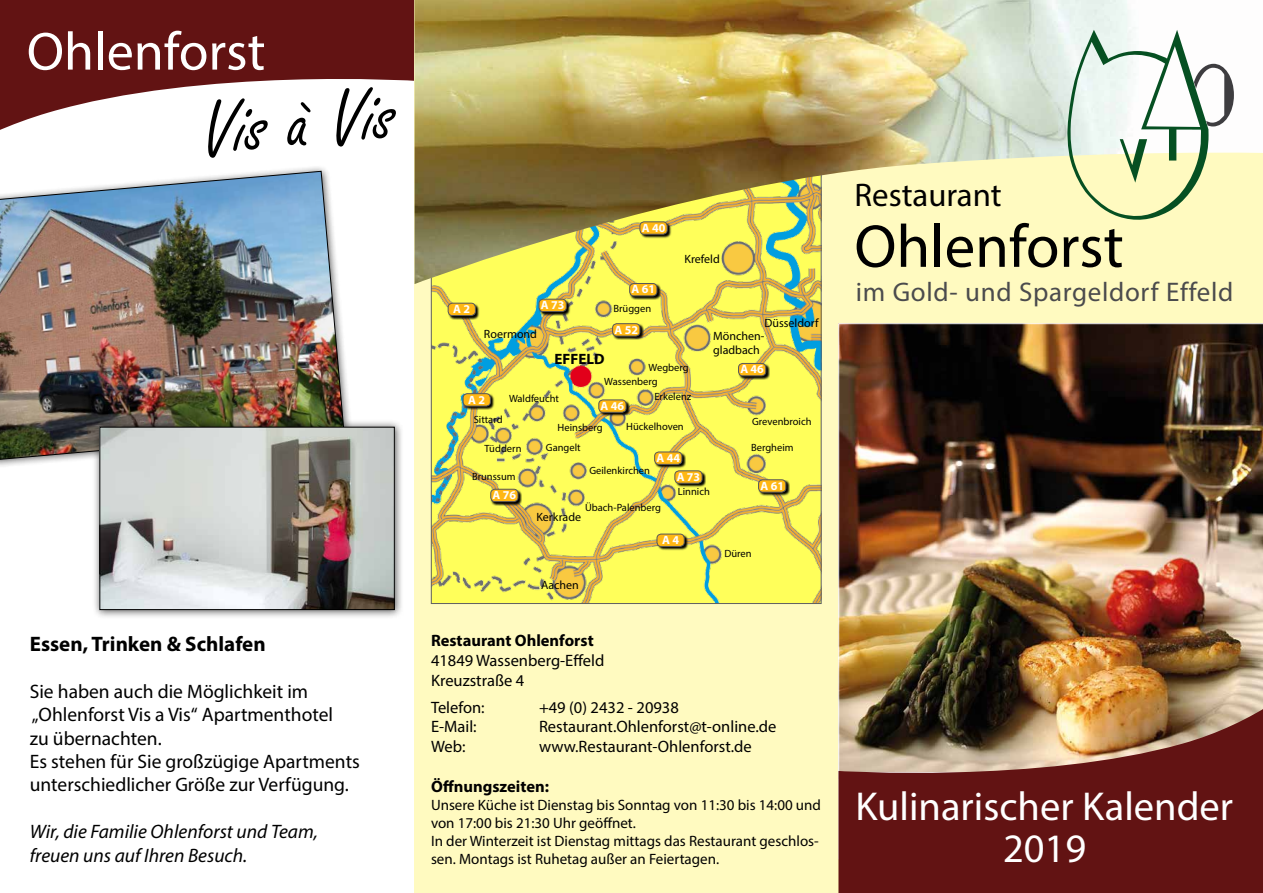
<style>
.page{position:relative;width:1263px;height:893px;background:#fffac0}
.page>*{position:absolute;margin:0;border:0;box-sizing:border-box;transform-origin:0 0}
.t1{font:82.5px "Freestyle Script";color:#000}
.t2{font:60.9px "Myriad Pro";color:#000}
.t3{font:54px "Myriad Pro";color:#fff}
.t4{font:40.5px/42px "Myriad Pro";color:#fff;text-align:center}
.t5{font:32.85px "Myriad Pro";color:#000}
.t6{font:27px "Myriad Pro";letter-spacing:.025em;color:#4b4b4d}
.t7{font:700 21px "Myriad Pro";color:#000}
.t8{font:19.5px/23.4px "Myriad Pro";color:#000}
.t9{font:italic 19.5px/23.4px "Myriad Pro";color:#000}
.t10{font:16.5px/19.8px "Myriad Pro";color:#000}
.t11{font:700 16.5px "Myriad Pro";color:#000}
.t12{font:15px/18px "Myriad Pro";color:#000}
.t13{font:700 15px "Myriad Pro";color:#000}
.t14{font:12px/14.4px "Myriad Pro";color:#000}
.t15{font:700 12px "Myriad Pro";color:#fff}
.t16{font:10.5px "Myriad Pro";color:#000}
</style>
<div class="page">
<div style="left:0;top:0;width:414px;height:893px;background:#fff"></div>
<img style="left:838px;top:323px;width:425px;height:257px">
<img style="left:433px;top:284px;width:386px;height:318px">
<svg style="left:539px;top:299px;width:31px;height:17px"></svg>
<div style="left:539px;top:299px;width:27px;height:13px;background:#ffb713;border-radius:4px"></div>
<div style="left:539px;top:299px;width:27px;height:13px;border:1px solid #58585a;border-radius:4px"></div>
<svg style="left:448px;top:303px;width:31px;height:17px"></svg>
<div style="left:448px;top:303px;width:27px;height:13px;background:#ffb713;border-radius:4px"></div>
<div style="left:448px;top:303px;width:28px;height:13px;border:1px solid #58585a;border-radius:4px"></div>
<svg style="left:463px;top:394px;width:31px;height:16px"></svg>
<div style="left:463px;top:394px;width:27px;height:12px;background:#ffb713;border-radius:4px"></div>
<div style="left:463px;top:393px;width:28px;height:13px;border:1px solid #58585a;border-radius:4px"></div>
<svg style="left:612px;top:324px;width:32px;height:16px"></svg>
<div style="left:613px;top:324px;width:27px;height:12px;background:#ffb713;border-radius:4px"></div>
<div style="left:612px;top:323px;width:28px;height:13px;border:1px solid #58585a;border-radius:4px"></div>
<svg style="left:599px;top:400px;width:31px;height:17px"></svg>
<div style="left:599px;top:400px;width:27px;height:12px;background:#ffb713;border-radius:4px"></div>
<div style="left:599px;top:400px;width:27px;height:12px;border:1px solid #58585a;border-radius:4px"></div>
<svg style="left:738px;top:363px;width:32px;height:17px"></svg>
<div style="left:738px;top:363px;width:28px;height:13px;background:#ffb713;border-radius:4px"></div>
<div style="left:738px;top:363px;width:28px;height:13px;border:1px solid #58585a;border-radius:4px"></div>
<svg style="left:758px;top:480px;width:32px;height:16px"></svg>
<div style="left:758px;top:480px;width:28px;height:12px;background:#ffb713;border-radius:4px"></div>
<div style="left:758px;top:480px;width:28px;height:12px;border:1px solid #58585a;border-radius:4px"></div>
<svg style="left:630px;top:284px;width:31px;height:16px"></svg>
<div style="left:630px;top:283px;width:27px;height:13px;background:#ffb713;border-radius:4px"></div>
<div style="left:629px;top:283px;width:28px;height:13px;border:1px solid #58585a;border-radius:4px"></div>
<svg style="left:654px;top:452px;width:32px;height:17px"></svg>
<div style="left:655px;top:452px;width:27px;height:12px;background:#ffb713;border-radius:4px"></div>
<div style="left:654px;top:452px;width:28px;height:13px;border:1px solid #58585a;border-radius:4px"></div>
<svg style="left:657px;top:534px;width:31px;height:17px"></svg>
<div style="left:657px;top:534px;width:27px;height:12px;background:#ffb713;border-radius:4px"></div>
<div style="left:657px;top:534px;width:27px;height:13px;border:1px solid #58585a;border-radius:4px"></div>
<svg style="left:491px;top:489px;width:31px;height:17px"></svg>
<div style="left:491px;top:489px;width:27px;height:13px;background:#ffb713;border-radius:4px"></div>
<div style="left:491px;top:489px;width:27px;height:13px;border:1px solid #58585a;border-radius:4px"></div>
<svg style="left:675px;top:471px;width:31px;height:16px"></svg>
<div style="left:675px;top:471px;width:27px;height:12px;background:#ffb713;border-radius:4px"></div>
<div style="left:675px;top:471px;width:27px;height:12px;border:1px solid #58585a;border-radius:4px"></div>
<img style="left:415px;top:0;width:848px;height:284px">
<svg style="left:0;top:0;width:414px;height:130px;fill:#621313"></svg>
<img style="left:838px;top:580px;width:425px;height:313px">
<div style="left:0;top:164px;width:353px;height:305px;background:#000;opacity:.66"></div>
<img style="left:0;top:171px;width:344px;height:289px">
<div style="left:92px;top:420px;width:311px;height:199px;background:#000;opacity:.66"></div>
<img style="left:102px;top:429px;width:291px;height:179px">
<div style="left:100px;top:427px;width:295px;height:183px;border:1px solid #000"></div>
<svg style="left:1067px;top:30px;width:167px;height:192px"></svg>
<h3 class="t3" style="left:27px;top:18px;width:240px">Ohlenforst</h3>
<h1 class="t1" style="left:198px;top:86px;width:196px;rotate:-5deg">Vis à Vis</h1>
<h3 class="t7" style="left:30px;top:630px;width:237px">Essen, Trinken &amp; Schlafen</h3>
<h3 class="t8" style="left:30px;top:679px;width:332px">Sie haben auch die Möglichkeit im „Ohlenforst Vis a Vis“ Apartmenthotel<br>zu übernachten.<br>Es stehen für Sie großzügige Apartments unterschiedlicher Größe zur Verfügung.</h3>
<h3 class="t9" style="left:30px;top:820px;width:290px">Wir, die Familie Ohlenforst und Team, freuen uns auf Ihren Besuch.</h3>
<p class="t15" style="left:453px;top:301px;width:18px">A 2</p>
<p class="t15" style="left:541px;top:297px;width:25px">A 73</p>
<p class="t14" style="left:484px;top:326px;width:55px">Roermond</p>
<p class="t13" style="left:554px;top:350px;width:51px">EFFELD</p>
<p class="t15" style="left:642px;top:220px;width:25px">A 40</p>
<p class="t15" style="left:631px;top:281px;width:25px">A 61</p>
<p class="t16" style="left:613px;top:302px;width:39px">Brüggen</p>
<p class="t15" style="left:614px;top:322px;width:25px">A 52</p>
<p class="t14" style="left:684px;top:251px;width:37px">Krefeld</p>
<p class="t14" style="left:764px;top:316px;width:56px">Düsseldorf</p>
<p class="t14" style="left:713px;top:328px;width:53px">Mönchen&shy;gladbach</p>
<p class="t16" style="left:649px;top:361px;width:42px">Wegberg</p>
<p class="t15" style="left:740px;top:361px;width:25px">A 46</p>
<p class="t16" style="left:604px;top:375px;width:55px">Wassenberg</p>
<p class="t15" style="left:468px;top:392px;width:18px">A 2</p>
<p class="t16" style="left:509px;top:392px;width:51px">Waldfeucht</p>
<p class="t15" style="left:601px;top:398px;width:25px">A 46</p>
<p class="t16" style="left:654px;top:390px;width:38px">Erkelenz</p>
<p class="t16" style="left:474px;top:413px;width:30px">Sittard</p>
<p class="t16" style="left:558px;top:421px;width:47px">Heinsberg</p>
<p class="t16" style="left:626px;top:420px;width:59px">Hückelhoven</p>
<p class="t16" style="left:485px;top:442px;width:38px">Tüddern</p>
<p class="t16" style="left:546px;top:441px;width:36px">Gangelt</p>
<p class="t15" style="left:656px;top:450px;width:25px">A 44</p>
<p class="t16" style="left:472px;top:470px;width:45px">Brunssum</p>
<p class="t15" style="left:493px;top:487px;width:25px">A 76</p>
<p class="t16" style="left:589px;top:464px;width:62px">Geilenkirchen</p>
<p class="t16" style="left:585px;top:501px;width:77px">Übach-Palenberg</p>
<p class="t14" style="left:536px;top:510px;width:46px">Kerkrade</p>
<p class="t15" style="left:677px;top:469px;width:25px">A 73</p>
<p class="t16" style="left:678px;top:485px;width:34px">Linnich</p>
<p class="t15" style="left:662px;top:532px;width:18px">A 4</p>
<p class="t14" style="left:541px;top:578px;width:39px">Aachen</p>
<p class="t16" style="left:752px;top:415px;width:61px">Grevenbroich</p>
<p class="t16" style="left:751px;top:441px;width:44px">Bergheim</p>
<p class="t15" style="left:760px;top:478px;width:25px">A 61</p>
<p class="t16" style="left:724px;top:547px;width:29px">Düren</p>
<p class="t11" style="left:431px;top:630px;width:164px">Restaurant Ohlenforst</p>
<p class="t10" style="left:431px;top:650px;width:175px">41849 Wassenberg-Effeld<br>Kreuzstraße 4</p>
<p class="t10" style="left:431px;top:697px;width:55px">Telefon:</p>
<p class="t10" style="left:539px;top:697px;width:141px">+49 (0) 2432 - 20938</p>
<p class="t10" style="left:431px;top:717px;width:47px">E-Mail:</p>
<p class="t10" style="left:539px;top:717px;width:239px">Restaurant.Ohlenforst@t-online.de</p>
<p class="t10" style="left:431px;top:736px;width:36px">Web:</p>
<p class="t10" style="left:539px;top:736px;width:214px">www.Restaurant-Ohlenforst.de</p>
<p class="t11" style="left:431px;top:775px;width:119px">Öffnungszeiten:</p>
<p class="t12" style="left:431px;top:795px;width:391px">Unsere Küche ist Dienstag bis Sonntag von 11:30 bis 14:00 und von 17:00 bis 21:30 Uhr geöffnet.<br>In der Winterzeit ist Dienstag mittags das Restaurant geschlos&shy;sen. Montags ist Ruhetag außer an Feiertagen.</p>
<h3 class="t5" style="left:854px;top:175px;width:149px">Restaurant</h3>
<h2 class="t2" style="left:854px;top:209px;width:271px">Ohlenforst</h2>
<h3 class="t6" style="left:856px;top:275px;width:379px">im Gold- und Spargeldorf Effeld</h3>
<h3 class="t4" style="left:855px;top:785px;width:379px">Kulinarischer Kalender<br>2019</h3>
</div>
